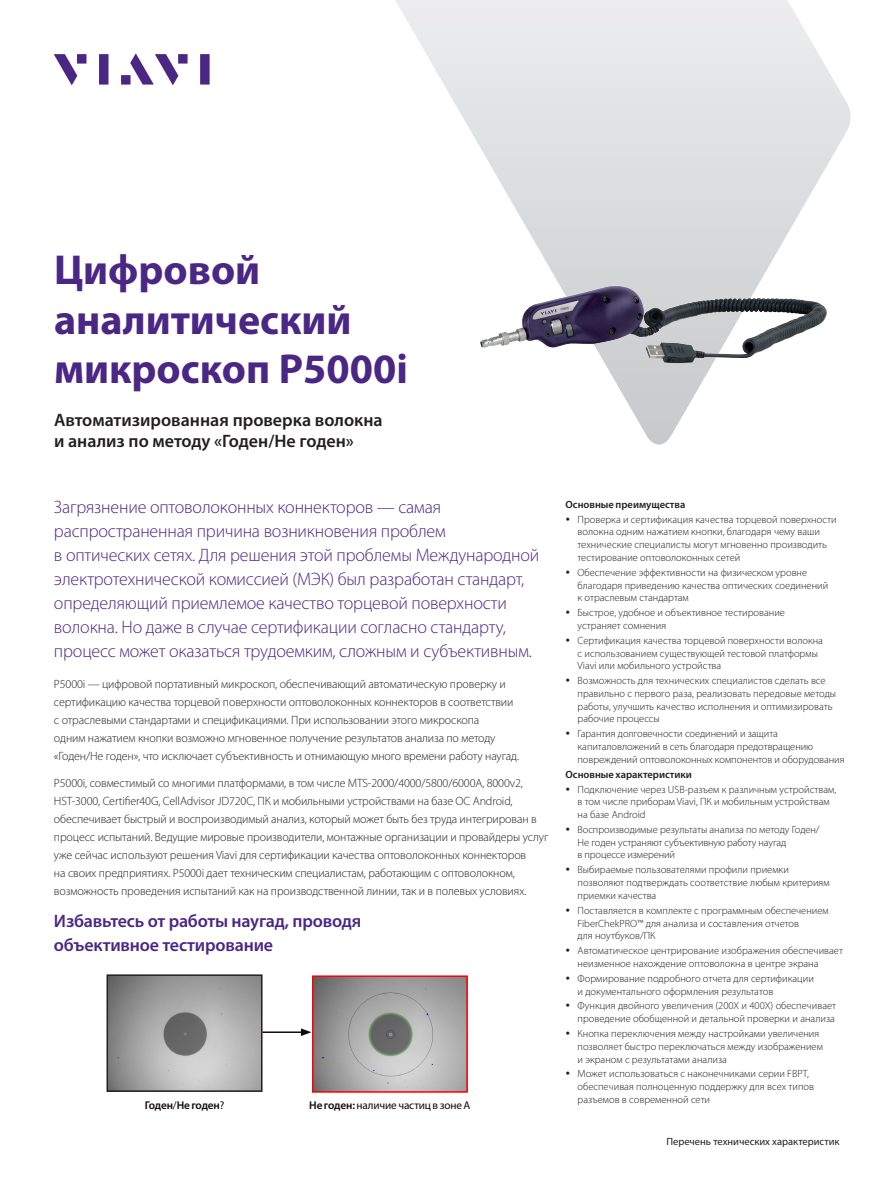
<style>
.page{position:relative;width:893px;height:1191px;background:#fff}
.page>*{position:absolute;margin:0;border:0;box-sizing:border-box;transform-origin:0 0}
.Cover_headline_28_33{font:700 42px/49.5px "Myriad Pro";color:#4a2785}
.Intro_text{font:300 18px/24px "Myriad Pro";letter-spacing:-.01em;color:#4a2785}
.Cover_subhead_12_pt{font:600 18px/21px "Myriad Pro";color:#231f20}
.Body_text_8_12_5{font:600 18px/24px "Myriad Pro";letter-spacing:-.01em;color:#4a2785}
.Body_text_8_12_5-2{font:300 12px/18px "Myriad Pro";letter-spacing:-.01em;color:#231f20}
.t1{font:11.25px "Myriad Pro";letter-spacing:-.01em;color:#110a0c}
.t2{font:600 11.25px "Myriad Pro";letter-spacing:-.015em;color:#110a0c}
.t3{font:300 10.5px/12.8px "Myriad Pro";color:#231f20}
.Key_Features_Benefit{font:600 10.5px "Myriad Pro";color:#231f20}
.t4{font:10.5px "Myriad Pro";color:#231f20}
.s1{font-weight:400}
.s2{font-weight:600}
</style>
<div class="page">
<svg style="left:54px;top:54px;width:23px;height:31px"></svg>
<div style="left:77px;top:54px;width:9px;height:10px;background:#4a2785"></div>
<div style="left:99px;top:54px;width:10px;height:31px;background:#4a2785"></div>
<div style="left:178px;top:54px;width:10px;height:10px;background:#4a2785"></div>
<div style="left:200px;top:54px;width:10px;height:31px;background:#4a2785"></div>
<svg style="left:130px;top:54px;width:48px;height:31px"></svg>
<div style="left:121px;top:75px;width:10px;height:10px;background:#4a2785"></div>
<svg style="left:395px;top:0;width:456px;height:445px"></svg>
<img style="left:110px;top:977px;width:150px;height:111px">
<div style="left:107px;top:974px;width:156px;height:117px;border:2px solid #231f20"></div>
<img style="left:315px;top:978px;width:150px;height:111px">
<div style="left:312px;top:975px;width:156px;height:117px;border:2px solid #f00"></div>
<hr style="left:263px;top:1031px;width:40px;height:2px;background:#110a0c">
<svg style="left:301px;top:1028px;width:10px;height:8px"></svg>
<img style="left:475px;top:239px;width:376px;height:152px">
<p class="Cover_headline_28_33" style="left:54px;top:244px;width:355px">Цифровой аналитический микроскоп P5000i</p>
<p class="Cover_subhead_12_pt" style="left:54px;top:408px;width:330px">Автоматизированная проверка волокна и анализ по методу «Годен/Не годен»</p>
<p class="Intro_text" style="left:54px;top:495px;width:487px">Загрязнение оптоволоконных коннекторов — самая распространенная причина возникновения проблем<br>в оптических сетях. Для решения этой проблемы Международной электротехнической комиссией (МЭК) был разработан стандарт, определяющий приемлемое качество торцевой поверхности волокна. Но даже в случае сертификации согласно стандарту, процесс может оказаться трудоемким, сложным и субъективным.</p>
<p class="Body_text_8_12_5-2" style="left:54px;top:675px;width:467px">P5000i — цифровой портативный микроскоп, обеспечивающий автоматическую проверку и сертификацию качества торцевой поверхности оптоволоконных коннекторов в соответствии с отраслевыми стандартами и спецификациями. При использовании этого микроскопа<br>одним нажатием кнопки возможно мгновенное получение результатов анализа по методу «Годен/Не годен», что исключает субъективность и отнимающую много времени работу наугад.</p>
<p class="Body_text_8_12_5-2" style="left:54px;top:773px;width:496px">P5000i, совместимый со многими платформами, в том числе MTS-2000/4000/5800/6000A, 8000v2, HST-3000, Certifier40G, CellAdvisor JD720C, ПК и мобильными устройствами на базе ОС Android, обеспечивает быстрый и воспроизводимый анализ, который может быть без труда интегрирован в процесс испытаний. Ведущие мировые производители, монтажные организации и провайдеры услуг уже сейчас используют решения Viavi для сертификации качества оптоволоконных коннекторов<br>на своих предприятиях. P5000i дает техническим специалистам, работающим с оптоволокном, возможность проведения испытаний как на производственной линии, так и в полевых условиях.</p>
<p class="Body_text_8_12_5" style="left:54px;top:908px;width:309px">Избавьтесь от работы наугад, проводя объективное тестирование</p>
<p class="t2" style="left:145px;top:1097px;width:81px">Годен<span class="s1">/</span>Не годен<span class="s1">?</span></p>
<p class="t1" style="left:309px;top:1097px;width:163px"><span class="s2">Не годен:</span> наличие частиц в зоне A</p>
<p class="Key_Features_Benefit" style="left:566px;top:497px;width:121px">Основные преимущества</p>
<p class="t3" style="left:578px;top:512px;width:261px">Проверка и сертификация качества торцевой поверхности волокна одним нажатием кнопки, благодаря чему ваши технические специалисты могут мгновенно производить тестирование оптоволоконных сетей</p>
<p class="t3" style="left:578px;top:566px;width:252px">Обеспечение эффективности на физическом уровне благодаря приведению качества оптических соединений к отраслевым стандартам</p>
<p class="t3" style="left:578px;top:606px;width:209px">Быстрое, удобное и объективное тестирование устраняет сомнения</p>
<p class="t3" style="left:578px;top:634px;width:247px">Сертификация качества торцевой поверхности волокна с использованием существующей тестовой платформы<br>Viavi или мобильного устройства</p>
<p class="t3" style="left:578px;top:674px;width:260px">Возможность для технических специалистов сделать все правильно с первого раза, реализовать передовые методы работы, улучшить качество исполнения и оптимизировать рабочие процессы</p>
<p class="t3" style="left:578px;top:727px;width:269px">Гарантия долговечности соединений и защита капиталовложений в сеть благодаря предотвращению повреждений оптоволоконных компонентов и оборудования</p>
<p class="Key_Features_Benefit" style="left:566px;top:767px;width:128px">Основные характеристики</p>
<p class="t3" style="left:578px;top:782px;width:260px">Подключение через USB-разъем к различным устройствам, в том числе приборам Viavi, ПК и мобильным устройствам на базе Android</p>
<p class="t3" style="left:578px;top:823px;width:244px">Воспроизводимые результаты анализа по методу Годен/<br>Не годен устраняют субъективную работу наугад<br>в процессе измерений</p>
<p class="t3" style="left:578px;top:863px;width:254px">Выбираемые пользователями профили приемки позволяют подтверждать соответствие любым критериям приемки качества</p>
<p class="t3" style="left:578px;top:903px;width:253px">Поставляется в комплекте с программным обеспечением<br>FiberChekPRO™ для анализа и составления отчетов<br>для ноутбуков/ПК</p>
<p class="t3" style="left:578px;top:944px;width:267px">Автоматическое центрирование изображения обеспечивает неизменное нахождение оптоволокна в центре экрана</p>
<p class="t3" style="left:578px;top:971px;width:238px">Формирование подробного отчета для сертификации и документального оформления результатов</p>
<p class="t3" style="left:578px;top:999px;width:260px">Функция двойного увеличения (200X и 400X) обеспечивает проведение обобщенной и детальной проверки и анализа</p>
<p class="t3" style="left:578px;top:1027px;width:247px">Кнопка переключения между настройками увеличения позволяет быстро переключаться между изображением и экраном с результатами анализа</p>
<p class="t3" style="left:578px;top:1067px;width:238px">Может использоваться с наконечниками серии FBPT, обеспечивая полноценную поддержку для всех типов разъемов в современной сети</p>
<p class="t4" style="left:666px;top:1134px;width:175px">Перечень технических характеристик</p>
</div>
